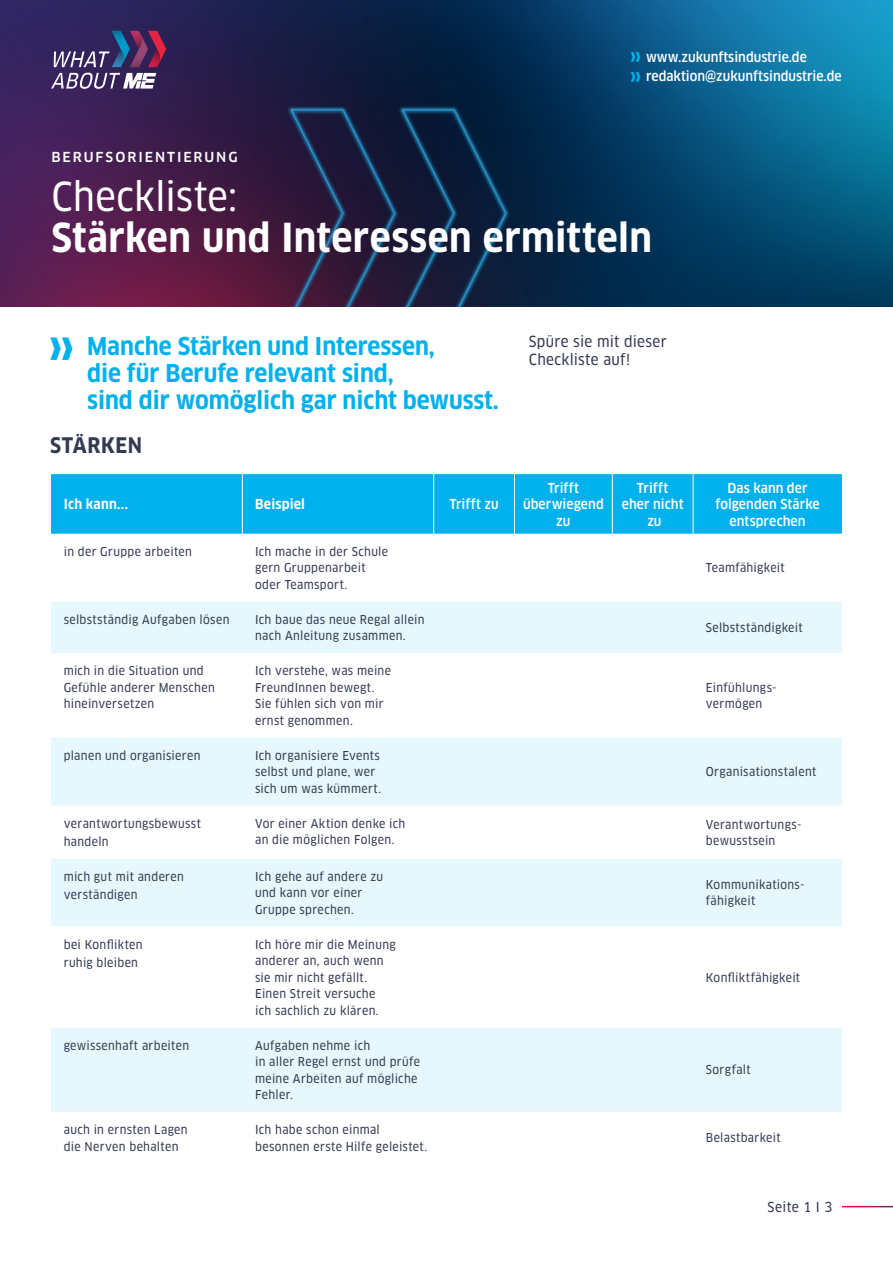
<style>
.page{position:relative;width:893px;height:1263px;background:#fff}
.page>*{position:absolute;margin:0;border:0;box-sizing:border-box;transform-origin:0 0}
.t1{font:700 condensed 39px "Clan OT";letter-spacing:.01em;color:#fff}
.t2{font:39px "Clan OT Narrow News";letter-spacing:.005em;color:#fff}
.t3{font:700 condensed 24px/27px "Clan OT";color:#00b1ed}
.t4{font:700 condensed 21px "Clan OT";letter-spacing:.035em;color:#333a51}
.t5{font:800 21px "Tomorrow";color:#00b1ed}
.t6{font:15px/18px "Clan OT Narrow News";letter-spacing:.02em;color:#333a51}
.t7{font:500 condensed 13.5px/16.5px "Clan OT";color:#fff;text-align:center}
.t8{font:700 condensed 13.5px "Clan OT";letter-spacing:.01em;color:#fff}
.t9{font:500 13.5px "Clan OT";letter-spacing:.14em;color:#fff}
.t10{font:13.5px "Clan OT Narrow News";letter-spacing:.025em;color:#333a51}
.t11{font:12px/16.5px "Clan OT Narrow News";letter-spacing:.03em;color:#333a51}
.s1{font-family:"Tomorrow";font-weight:800;font-stretch:normal;font-size:9px;color:#00b1ed}
</style>
<div class="page">
<img style="left:0;top:0;width:893px;height:306px">
<img style="left:215px;top:77px;width:331px;height:229px">
<svg style="left:51px;top:73px;width:105px;height:16px"></svg>
<svg style="left:54px;top:31px;width:112px;height:36px;background:#523c6c"></svg>
<div style="left:51px;top:474px;width:791px;height:60px;background:#00b1ed"></div>
<svg style="left:51px;top:602px;width:791px;height:510px;fill:#e6f7fd"></svg>
<svg style="left:51px;top:805px;width:791px;height:222px"></svg>
<hr style="left:242px;top:474px;width:1px;height:60px;background:#fff">
<hr style="left:433px;top:474px;width:1px;height:60px;background:#fff">
<hr style="left:514px;top:474px;width:1px;height:60px;background:#fff">
<hr style="left:612px;top:474px;width:1px;height:60px;background:#fff">
<hr style="left:693px;top:474px;width:1px;height:60px;background:#fff">
<p class="t7" style="left:631px;top:47px;width:212px;line-height:19.5px;text-align:left"><span class="s1">⟩⟩</span> www.zukunftsindustrie.de<br><span class="s1">⟩⟩</span> redaktion@zukunftsindustrie.de</p>
<p class="t9" style="left:51px;top:150px;width:188px">BERUFSORIENTIERUNG</p>
<h1 class="t2" style="left:51px;top:174px;width:188px">Checkliste:</h1>
<h1 class="t1" style="left:51px;top:215px;width:602px">Stärken und Interessen ermitteln</h1>
<h3 class="t5" style="left:50px;top:330px;width:25px">⟩⟩</h3>
<p class="t6" style="left:529px;top:332px;width:139px">Spüre sie mit dieser<br>Checkliste auf!</p>
<h2 class="t3" style="left:87px;top:333px;width:413px">Manche Stärken und Interessen,<br>die für Berufe relevant sind,<br>sind dir womöglich gar nicht bewusst.</h2>
<h3 class="t4" style="left:50px;top:433px;width:94px">STÄRKEN</h3>
<p class="t8" style="left:64px;top:496px;width:66px">Ich kann...</p>
<p class="t8" style="left:255px;top:496px;width:51px">Beispiel</p>
<p class="t7" style="left:450px;top:496px;width:51px">Trifft zu</p>
<p class="t11" style="left:64px;top:543px;width:130px">in der Gruppe arbeiten</p>
<p class="t11" style="left:255px;top:543px;width:135px">Ich mache in der Schule gern Gruppenarbeit oder Teamsport.</p>
<p class="t7" style="left:523px;top:480px;width:82px">Trifft überwiegend zu</p>
<p class="t7" style="left:622px;top:480px;width:63px">Trifft eher nicht zu</p>
<p class="t7" style="left:715px;top:480px;width:106px">Das kann der folgenden Stärke entsprechen</p>
<p class="t11" style="left:706px;top:560px;width:81px">Teamfähigkeit</p>
<p class="t11" style="left:64px;top:611px;width:167px">selbstständig Aufgaben lösen</p>
<p class="t11" style="left:255px;top:611px;width:171px">Ich baue das neue Regal allein nach Anleitung zusammen.</p>
<p class="t11" style="left:706px;top:619px;width:98px">Selbstständigkeit</p>
<p class="t11" style="left:64px;top:663px;width:153px">mich in die Situation und<br>Gefühle anderer Menschen hineinversetzen</p>
<p class="t11" style="left:255px;top:663px;width:137px">Ich verstehe, was meine<br>FreundInnen bewegt.<br>Sie fühlen sich von mir ernst genommen.</p>
<p class="t11" style="left:706px;top:679px;width:72px">Einfühlungs&shy;vermögen</p>
<p class="t11" style="left:64px;top:747px;width:138px">planen und organisieren</p>
<p class="t11" style="left:255px;top:747px;width:128px">Ich organisiere Events selbst und plane, wer sich um was kümmert.</p>
<p class="t11" style="left:706px;top:764px;width:112px">Organisationstalent</p>
<p class="t11" style="left:64px;top:814px;width:139px;line-height:18px">verantwortungsbewusst handeln</p>
<p class="t11" style="left:255px;top:815px;width:152px">Vor einer Aktion denke ich an die möglichen Folgen.</p>
<p class="t11" style="left:706px;top:816px;width:97px">Verantwortungs&shy;bewusstsein</p>
<p class="t11" style="left:64px;top:867px;width:122px;line-height:18px">mich gut mit anderen verständigen</p>
<p class="t11" style="left:255px;top:868px;width:130px">Ich gehe auf andere zu und kann vor einer<br>Gruppe sprechen.</p>
<p class="t11" style="left:706px;top:876px;width:100px">Kommunikations&shy;fähigkeit</p>
<p class="t11" style="left:64px;top:935px;width:80px;line-height:18px">bei Konflikten ruhig bleiben</p>
<p class="t11" style="left:255px;top:936px;width:142px">Ich höre mir die Meinung anderer an, auch wenn sie mir nicht gefällt.<br>Einen Streit versuche<br>ich sachlich zu klären.</p>
<p class="t11" style="left:706px;top:969px;width:96px">Konfliktfähigkeit</p>
<p class="t11" style="left:64px;top:1037px;width:127px">gewissenhaft arbeiten</p>
<p class="t11" style="left:255px;top:1037px;width:167px">Aufgaben nehme ich<br>in aller Regel ernst und prüfe meine Arbeiten auf mögliche<br>Fehler.</p>
<p class="t11" style="left:706px;top:1062px;width:46px">Sorgfalt</p>
<p class="t11" style="left:64px;top:1121px;width:125px">auch in ernsten Lagen die Nerven behalten</p>
<p class="t11" style="left:255px;top:1121px;width:174px">Ich habe schon einmal besonnen erste Hilfe geleistet.</p>
<p class="t11" style="left:706px;top:1130px;width:76px">Belastbarkeit</p>
<p class="t10" style="left:767px;top:1199px;width:66px">Seite 1 I 3</p>
</div>
